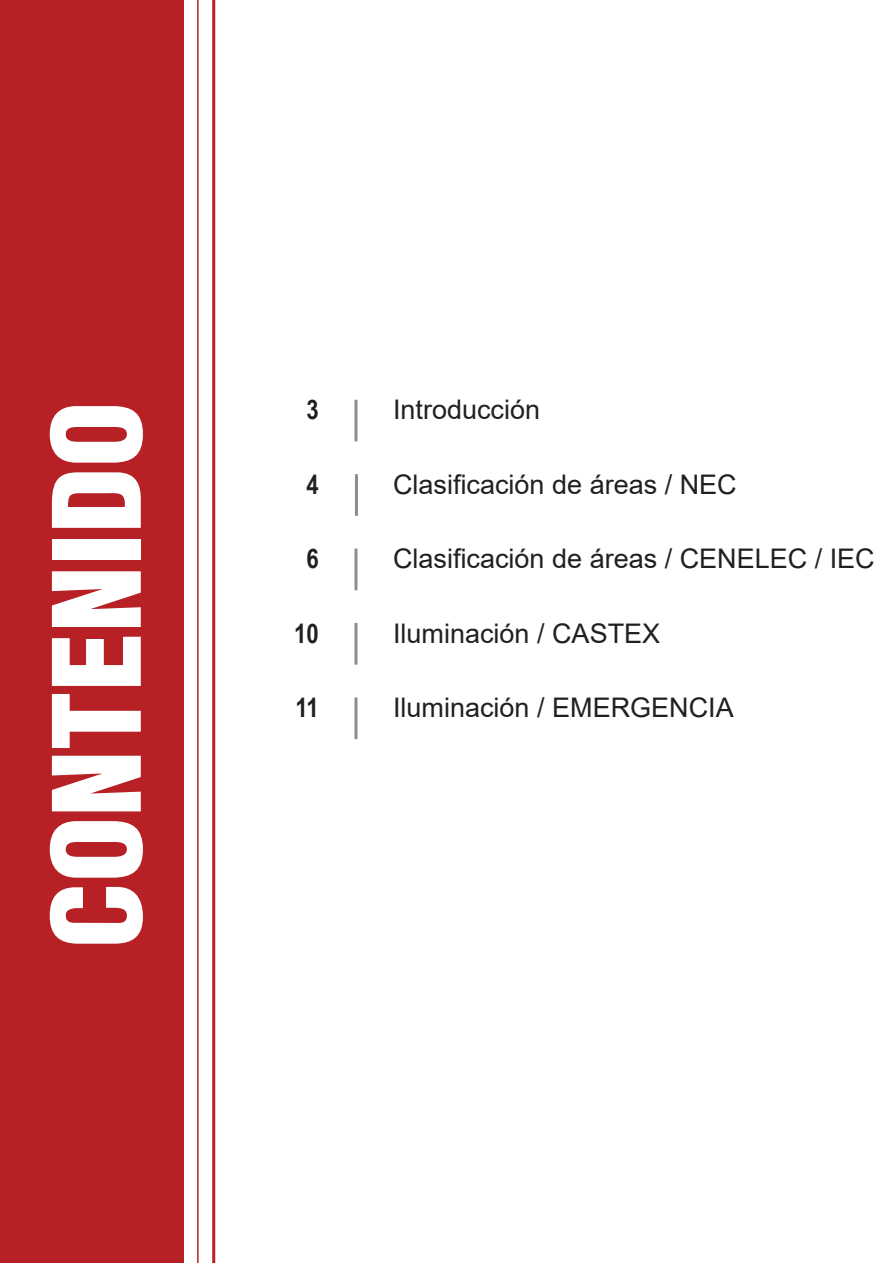
<style>
.page{position:relative;width:893px;height:1263px;background:#fff}
.page>*{position:absolute;margin:0;border:0;box-sizing:border-box;transform-origin:0 0}
.t1{font:900 condensed 118.5px "Helvetica LT Std";color:#fff}
.t2{font:27px "Arial";color:#231f20}
.t3{font:700 27px "Arial Narrow";color:#231f20}
</style>
<div class="page">
<hr style="left:892px;top:1209px;width:1px;height:54px;background:#b72125">
<div style="left:0;top:0;width:183px;height:1263px;background:#b72125"></div>
<hr style="left:197px;top:0;width:2px;height:1263px;background:#b72125">
<hr style="left:212px;top:0;width:3px;height:1263px;background:#b72125">
<hr style="left:354px;top:400px;width:3px;height:41px;background:#888e91">
<hr style="left:355px;top:474px;width:3px;height:42px;background:#888e91">
<hr style="left:354px;top:549px;width:3px;height:41px;background:#888e91">
<hr style="left:354px;top:623px;width:3px;height:42px;background:#888e91">
<hr style="left:354px;top:697px;width:3px;height:42px;background:#888e91">
<p class="t1" style="left:22px;top:948px;width:548px;rotate:-90deg">CONTENIDO</p>
<p class="t3" style="left:307px;top:389px;width:14px">3</p>
<p class="t2" style="left:393px;top:391px;width:149px">Introducción</p>
<p class="t3" style="left:307px;top:464px;width:14px">4</p>
<p class="t2" style="left:393px;top:466px;width:345px">Clasificación de áreas / NEC</p>
<p class="t3" style="left:307px;top:538px;width:14px">6</p>
<p class="t2" style="left:393px;top:540px;width:483px">Clasificación de áreas / CENELEC / IEC</p>
<p class="t3" style="left:294px;top:613px;width:26px">10</p>
<p class="t2" style="left:393px;top:614px;width:269px">Iluminación / CASTEX</p>
<p class="t3" style="left:295px;top:687px;width:25px">11</p>
<p class="t2" style="left:393px;top:689px;width:342px">Iluminación / EMERGENCIA</p>
</div>
